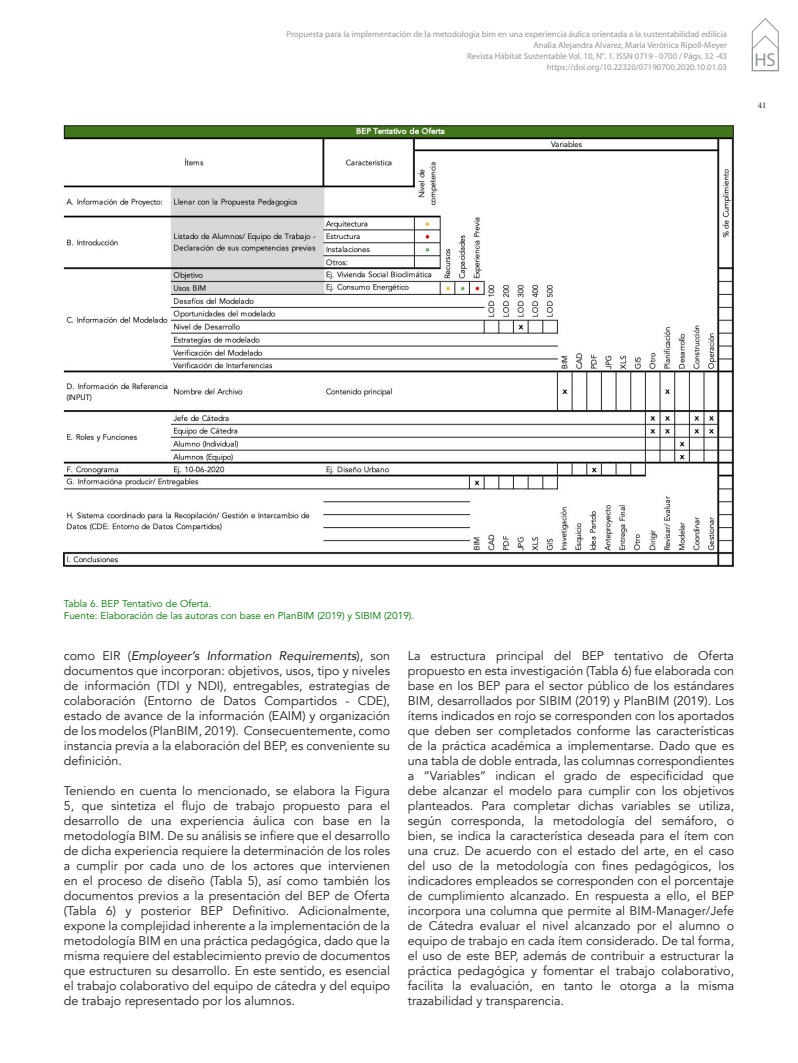
<style>
.page{position:relative;width:798px;height:1063px;background:#fff}
.page>*{position:absolute;margin:0;border:0;box-sizing:border-box;transform-origin:0 0}
.t1{font:18.75px "Myriad Pro";color:#939598}
._07_CUERPO_TEXTO{font:12.5px/15px "Avenir";color:#231f20;text-align:justify}
._09_PIE_DE_FOTOS{font:10px "Avenir";color:#007800}
.t2{font:8.75px/11.2px "Myriad Pro";color:#939598;text-align:right}
.t3{font:8.75px "Minion Pro";color:#231f20}
.s1{font-style:italic}
</style>
<div class="page">
<svg style="left:751px;top:18px;width:27px;height:53px"></svg>
<img style="left:64px;top:124px;width:669px;height:443px">
<p class="t2" style="left:286px;top:28px;width:442px">Propuesta para la implementación de la metodologia bim en una experiencia áulica orientada a la sustentabilidad edilicia Analia Alejandra Alvarez, María Verónica Ripoll-Meyer<br>Revista Hábitat Sustentable Vol. 10, N°. 1. ISSN 0719 - 0700 / Págs. 32 -43 https://doi.org/10.22320/07190700.2020.10.01.03</p>
<h1 class="t1" style="left:754px;top:48px;width:23px">HS</h1>
<p class="t3" style="left:757px;top:99px;width:10px">41</p>
<p class="_09_PIE_DE_FOTOS" style="left:64px;top:597px;width:149px">Tabla 6. BEP Tentativo de Oferta.</p>
<p class="_09_PIE_DE_FOTOS" style="left:64px;top:609px;width:352px">Fuente: Elaboración de las autoras con base en PlanBIM (2019) y SIBIM (2019).</p>
<p class="_07_CUERPO_TEXTO" style="left:407px;top:648px;width:328px">La estructura principal del BEP tentativo de Oferta propuesto en esta investigación (Tabla 6) fue elaborada con base en los BEP para el sector público de los estándares BIM, desarrollados por SIBIM (2019) y PlanBIM (2019). Los ítems indicados en rojo se corresponden con los aportados que deben ser completados conforme las características de la práctica académica a implementarse. Dado que es una tabla de doble entrada, las columnas correspondientes a “Variables” indican el grado de especificidad que debe alcanzar el modelo para cumplir con los objetivos planteados. Para completar dichas variables se utiliza, según corresponda, la metodología del semáforo, o bien, se indica la característica deseada para el ítem con una cruz. De acuerdo con el estado del arte, en el caso del uso de la metodología con fines pedagógicos, los indicadores empleados se corresponden con el porcentaje de cumplimiento alcanzado. En respuesta a ello, el BEP incorpora una columna que permite al BIM-Manager/Jefe de Cátedra evaluar el nivel alcanzado por el alumno o equipo de trabajo en cada ítem considerado. De tal forma, el uso de este BEP, además de contribuir a estructurar la práctica pedagógica y fomentar el trabajo colaborativo, facilita la evaluación, en tanto le otorga a la misma trazabilidad y transparencia.</p>
<p class="_07_CUERPO_TEXTO" style="left:64px;top:648px;width:328px">como EIR (<span class="s1">Employeer’s Information Requirements</span>), son documentos que incorporan: objetivos, usos, tipo y niveles de información (TDI y NDI), entregables, estrategias de colaboración (Entorno de Datos Compartidos - CDE), estado de avance de la información (EAIM) y organización de los modelos (PlanBIM, 2019). Consecuentemente, como instancia previa a la elaboración del BEP, es conveniente su definición.</p>
<p class="_07_CUERPO_TEXTO" style="left:64px;top:783px;width:328px">Teniendo en cuenta lo mencionado, se elabora la Figura 5, que sintetiza el flujo de trabajo propuesto para el desarrollo de una experiencia áulica con base en la metodología BIM. De su análisis se infiere que el desarrollo de dicha experiencia requiere la determinación de los roles a cumplir por cada uno de los actores que intervienen en el proceso de diseño (Tabla 5), así como también los documentos previos a la presentación del BEP de Oferta (Tabla 6) y posterior BEP Definitivo. Adicionalmente, expone la complejidad inherente a la implementación de la metodología BIM en una práctica pedagógica, dado que la misma requiere del establecimiento previo de documentos que estructuren su desarrollo. En este sentido, es esencial el trabajo colaborativo del equipo de cátedra y del equipo de trabajo representado por los alumnos.</p>
</div>
